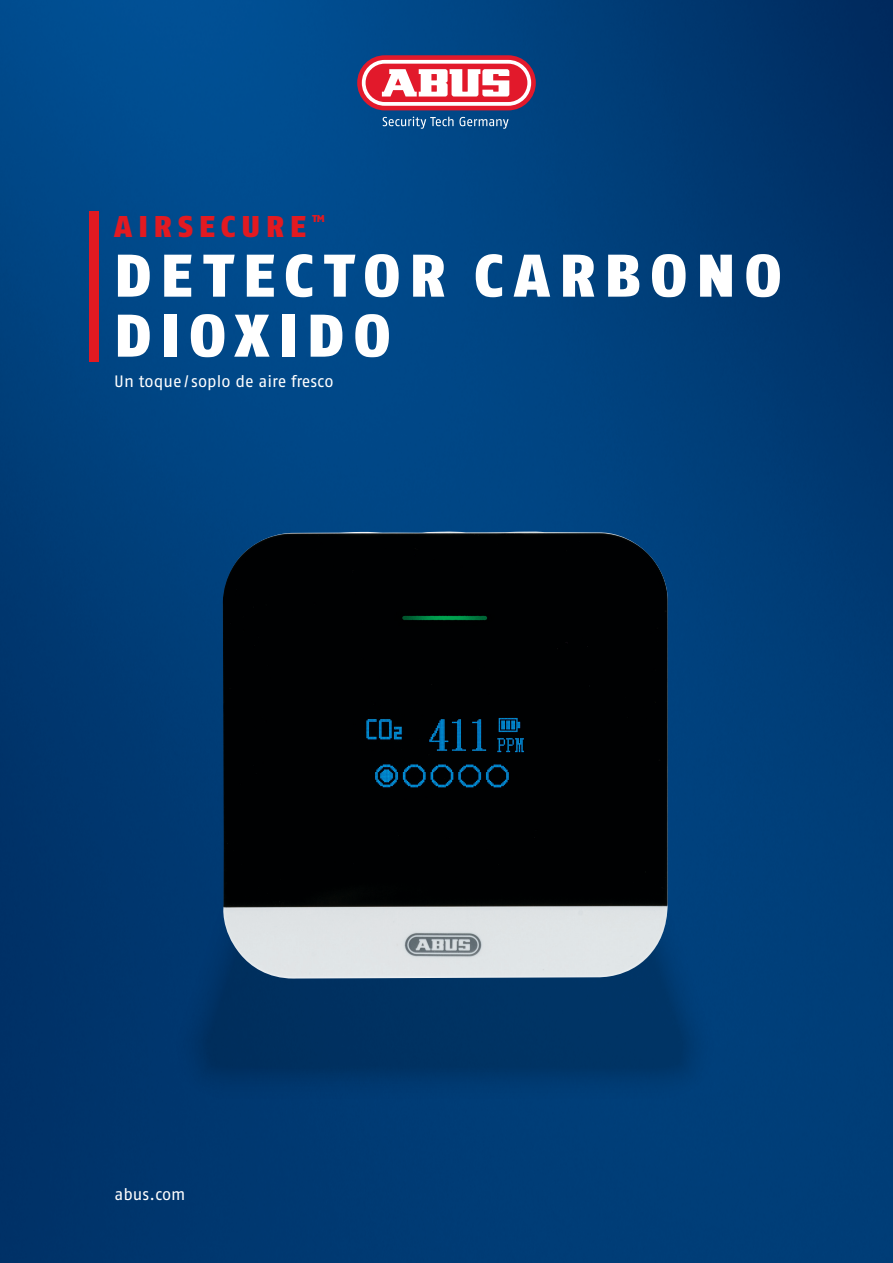
<style>
.page{position:relative;width:893px;height:1263px;background:#fff}
.page>*{position:absolute;margin:0;border:0;box-sizing:border-box;transform-origin:0 0}
.t1{font:900 60px/60px "ABUS Fago Pro";letter-spacing:.155em;color:#fff}
.t2{font:900 30px "ABUS Fago Pro";letter-spacing:.2em;color:#e21a21}
.t3{font:16.5px "ABUS Fago Pro";color:#fff}
.t4{font:900 10.05px "ABUS Fago Pro";color:#e21a21}
</style>
<div class="page">
<img style="left:0;top:0;width:893px;height:1263px">
<div style="left:89px;top:211px;width:10px;height:150px;background:#e21a21"></div>
<svg style="left:357px;top:55px;width:179px;height:55px;fill:#e2192b"></svg>
<svg style="left:362px;top:60px;width:169px;height:46px"></svg>
<svg style="left:383px;top:117px;width:126px;height:12px"></svg>
<svg style="left:170px;top:660px;width:550px;height:445px"></svg>
<img style="left:223px;top:531px;width:445px;height:447px">
<h2 class="t2" style="left:114px;top:208px;width:193px">AIRSECURE</h2>
<p class="t4" style="left:312px;top:213px;width:14px">TM</p>
<h1 class="t1" style="left:114px;top:246px;width:669px">DETECTOR CARBONO<br>DIOXIDO</h1>
<p class="t3" style="left:114px;top:371px;width:221px">Un toque/ soplo de aire fresco</p>
<p class="t3" style="left:114px;top:1184px;width:73px">abus.com</p>
</div>
